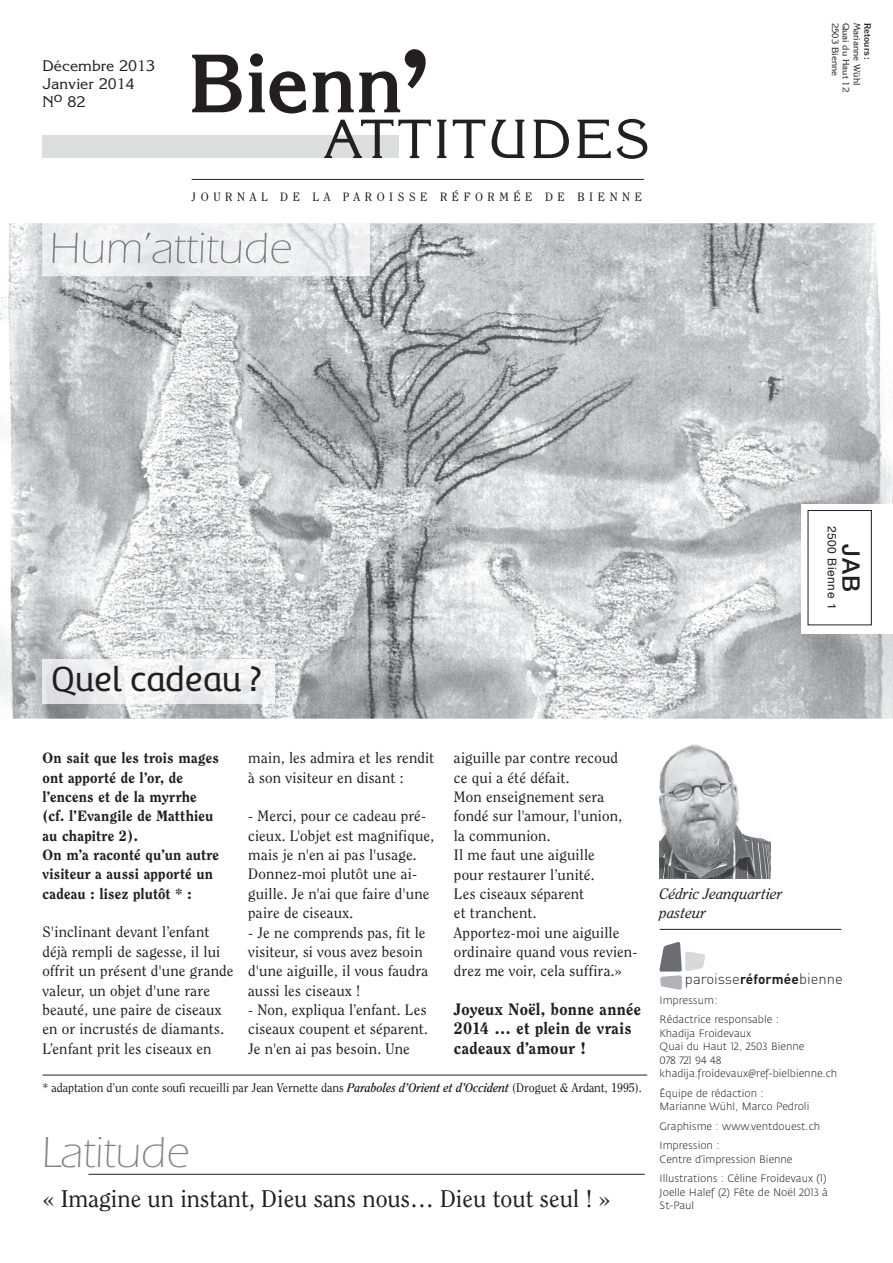
<style>
.page{position:relative;width:893px;height:1263px;background:#fff}
.page>*{position:absolute;margin:0;border:0;box-sizing:border-box;transform-origin:0 0}
.t1{font:300 45px "Itc Eras";color:#808285}
.t2{font:36px "Amelia UP";color:#231f20}
.t3{font:24px "Clearface";color:#231f20}
.t4{font:500 24px "Helvetica Neue LT Com";color:#231f20}
.t5{font:800 16.5px/19.4px "Clearface";letter-spacing:.015em;color:#231f20}
.t6{font:15px/19.4px "Clearface";letter-spacing:.01em;color:#231f20}
.t7{font:15px/18px "Korinna";color:#231f20}
.t8{font:italic 15px/19.4px "Clearface";color:#231f20}
.t9{font:800 14.85px/19.4px "Clearface";letter-spacing:.015em;color:#231f20}
.t10{font:300 14.85px "DIN";color:#231f20}
.t11{font:12.45px "Clearface";letter-spacing:-.005em;color:#231f20}
.t12{font:12px "Clearface";letter-spacing:.38em;color:#231f20}
.t13{font:12px "Helvetica";letter-spacing:.04em;color:#231f20}
.t14{font:300 10.5px/13.5px "Fedra Sans";color:#231f20}
.t15{font:9px "Korinna";color:#231f20}
.t16{font:700 9px "Korinna";color:#231f20}
.s1{font-weight:700;font-style:italic}
.s2{font-weight:700;font-size:13.65px}
</style>
<div class="page">
<img style="left:0;top:223px;width:893px;height:496px">
<img style="left:43px;top:223px;width:327px;height:53px">
<div style="left:801px;top:504px;width:92px;height:130px;background:#fff"></div>
<div style="left:43px;top:136px;width:356px;height:22px;background:#dcdddf"></div>
<svg style="left:192px;top:55px;width:50px;height:57px"></svg>
<svg style="left:249px;top:53px;width:57px;height:60px"></svg>
<svg style="left:313px;top:49px;width:113px;height:63px"></svg>
<svg style="left:324px;top:120px;width:107px;height:38px"></svg>
<svg style="left:437px;top:120px;width:9px;height:38px"></svg>
<svg style="left:453px;top:120px;width:32px;height:38px"></svg>
<svg style="left:492px;top:120px;width:32px;height:38px"></svg>
<svg style="left:534px;top:120px;width:35px;height:38px"></svg>
<svg style="left:577px;top:120px;width:34px;height:38px"></svg>
<svg style="left:617px;top:119px;width:30px;height:40px"></svg>
<hr style="left:192px;top:179px;width:452px;height:1px;background:#231f20">
<div style="left:808px;top:510px;width:64px;height:115px;border:1px solid #231f20"></div>
<hr style="left:88px;top:1174px;width:557px;height:1px;background:#231f20">
<hr style="left:660px;top:929px;width:181px;height:1px;background:#231f20">
<img style="left:52px;top:233px;width:239px;height:30px">
<hr style="left:43px;top:1075px;width:604px;height:1px;background:#231f20">
<img style="left:659px;top:744px;width:111px;height:134px">
<svg style="left:659px;top:942px;width:46px;height:48px"></svg>
<img style="left:43px;top:659px;width:231px;height:44px">
<p class="t7" style="left:43px;top:56px;width:114px">Décembre 2013<br>Janvier 2014<br>No 82</p>
<p class="t12" style="left:192px;top:190px;width:452px">JOURNAL DE LA PAROISSE RÉFORMÉE DE BIENNE</p>
<p class="t15" style="left:841px;top:23px;width:55px;rotate:90deg">2503 Bienne</p>
<p class="t15" style="left:852px;top:23px;width:71px;rotate:90deg">Quai du Haut 12</p>
<p class="t15" style="left:862px;top:23px;width:64px;rotate:90deg">Marianne Wühl</p>
<p class="t16" style="left:873px;top:23px;width:39px;rotate:90deg">Retours:</p>
<p class="t13" style="left:841px;top:526px;width:85px;rotate:90deg">2500 Bienne 1</p>
<h3 class="t4" style="left:865px;top:543px;width:50px;rotate:90deg">JAB</h3>
<h2 class="t2" style="left:51px;top:658px;width:212px">Quel cadeau ?</h2>
<p class="t9" style="left:43px;top:748px;width:178px">On sait que les trois mages ont apporté de l’or, de l’encens et de la myrrhe (cf. l’Evangile de Matthieu au chapitre 2).<br>On m’a raconté qu’un autre visiteur a aussi apporté un cadeau : lisez plutôt * :</p>
<p class="t6" style="left:43px;top:922px;width:193px">S'inclinant devant l’enfant déjà rempli de sagesse, il lui offrit un présent d'une grande valeur, un objet d'une rare beauté, une paire de ciseaux en or incrustés de diamants.<br>L’enfant prit les ciseaux en</p>
<p class="t6" style="left:248px;top:748px;width:188px">main, les admira et les rendit à son visiteur en disant :</p>
<p class="t6" style="left:248px;top:806px;width:187px">- Merci, pour ce cadeau pré&shy;cieux. L'objet est magnifique, mais je n'en ai pas l'usage.<br>Donnez-moi plutôt une ai&shy;guille. Je n'ai que faire d'une paire de ciseaux.</p>
<p class="t6" style="left:248px;top:922px;width:181px">- Je ne comprends pas, fit le visiteur, si vous avez besoin d'une aiguille, il vous faudra aussi les ciseaux !</p>
<p class="t6" style="left:248px;top:1000px;width:181px;text-align:justify">- Non, expliqua l’enfant. Les ciseaux coupent et séparent.<br>Je n'en ai pas besoin. Une</p>
<p class="t6" style="left:454px;top:748px;width:185px">aiguille par contre recoud<br>ce qui a été défait.<br>Mon enseignement sera fondé sur l'amour, l'union,<br>la communion.<br>Il me faut une aiguille<br>pour restaurer l’unité.<br>Les ciseaux séparent<br>et tranchent.<br>Apportez-moi une aiguille ordinaire quand vous revien&shy;drez me voir, cela suffira.»</p>
<p class="t5" style="left:454px;top:999px;width:189px">Joyeux Noël, bonne année<br>2014 … et plein de vrais cadeaux d’amour !</p>
<p class="t11" style="left:43px;top:1080px;width:601px">* adaptation d’un conte soufi recueilli par Jean Vernette dans <span class="s1">Paraboles d’Orient et d’Occident</span> (Droguet &amp; Ardant, 1995).</p>
<h1 class="t1" style="left:41px;top:1128px;width:149px">Latitude</h1>
<h3 class="t3" style="left:43px;top:1185px;width:570px">« Imagine un instant, Dieu sans nous… Dieu tout seul ! »</h3>
<p class="t8" style="left:659px;top:884px;width:125px">Cédric Jeanquartier pasteur</p>
<p class="t10" style="left:685px;top:970px;width:159px">paroisse<span class="s2">réformée</span>bienne</p>
<p class="t14" style="left:660px;top:991px;width:121px;line-height:19.5px">Impressum:<br>Rédactrice responsable :</p>
<p class="t14" style="left:660px;top:1027px;width:179px">Khadija Froidevaux<br>Quai du Haut 12, 2503 Bienne<br>078 721 94 48 khadija.froidevaux@ref-bielbienne.ch</p>
<p class="t14" style="left:660px;top:1087px;width:151px">Équipe de rédaction :<br>Marianne Wühl, Marco Pedroli</p>
<p class="t14" style="left:660px;top:1117px;width:162px;line-height:19.5px">Graphisme : www.ventdouest.ch<br>Impression :</p>
<p class="t14" style="left:660px;top:1149px;width:168px;line-height:19.5px">Centre d’impression Bienne<br>Illustrations : Céline Froidevaux (1)</p>
<p class="t14" style="left:660px;top:1185px;width:170px">Joelle Halef (2) Fête de Noël 2013 à<br>St-Paul</p>
</div>
